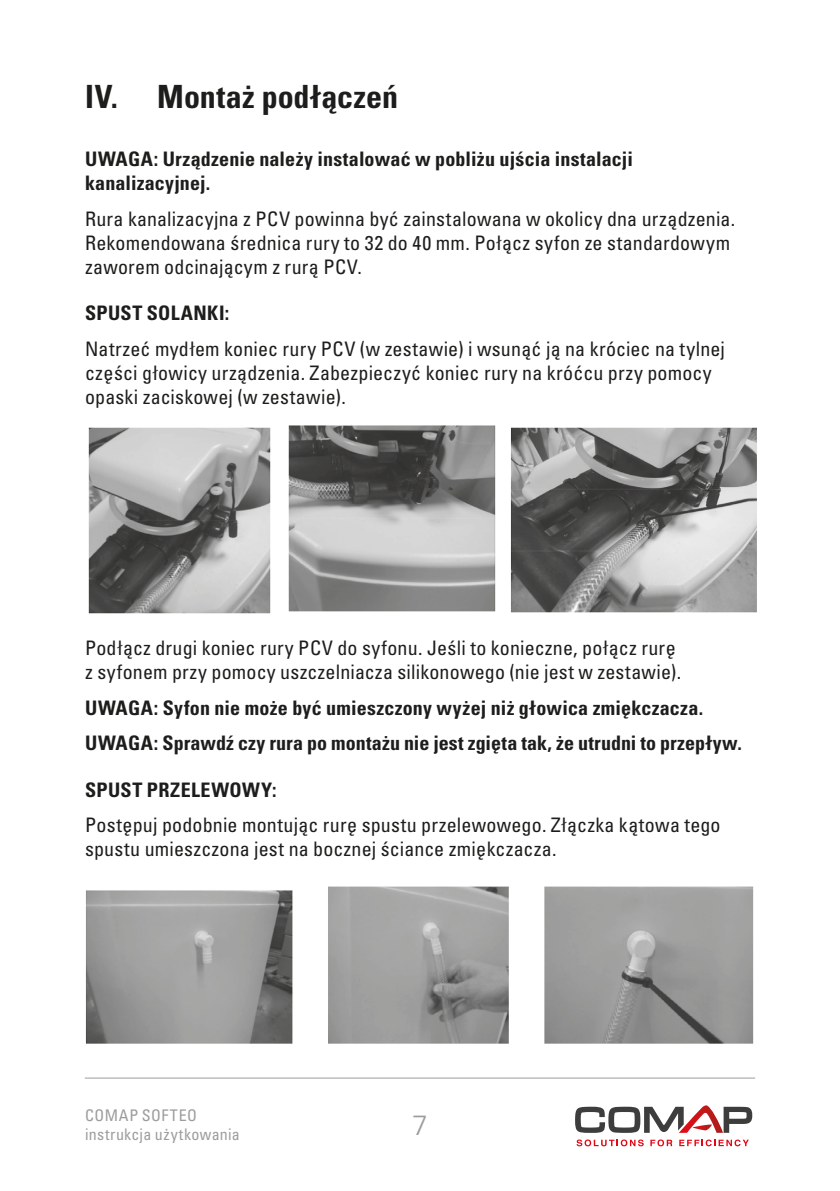
<style>
.page{position:relative;width:840px;height:1191px;background:#fff}
.page>*{position:absolute;margin:0;border:0;box-sizing:border-box;transform-origin:0 0}
.t1{font:700 condensed 32px "Univers LT Pro";letter-spacing:.005em;color:#1d1d1b}
.t2{font:300 28px "Univers LT Pro 45";color:#9d9d9d}
.t3{font:condensed 20px/24px "Univers LT Pro";letter-spacing:.01em;color:#1d1d1b}
.t4{font:700 condensed 20px/24px "Univers LT Pro";letter-spacing:.01em;color:#1d1d1b}
.t5{font:condensed 16px/19.2px "Univers LT Pro";letter-spacing:.03em;color:#9d9d9d}
</style>
<div class="page">
<svg style="left:576px;top:1139px;width:67px;height:7px"></svg>
<svg style="left:650px;top:1139px;width:22px;height:7px"></svg>
<svg style="left:679px;top:1139px;width:69px;height:7px"></svg>
<svg style="left:575px;top:1105px;width:176px;height:27px"></svg>
<hr style="left:85px;top:1077px;width:669px;height:1px;background:#9d9d9d">
<img style="left:88px;top:425px;width:669px;height:189px">
<img style="left:85px;top:886px;width:669px;height:158px">
<h1 class="t1" style="left:85px;top:77px;width:314px">IV. Montaż podłączeń</h1>
<p class="t4" style="left:85px;top:147px;width:549px">UWAGA: Urządzenie należy instalować w pobliżu ujścia instalacji kanalizacyjnej.</p>
<p class="t3" style="left:85px;top:206px;width:651px">Rura kanalizacyjna z PCV powinna być zainstalowana w okolicy dna urządzenia.<br>Rekomendowana średnica rury to 32 do 40 mm. Połącz syfon ze standardowym zaworem odcinającym z rurą PCV.</p>
<p class="t4" style="left:85px;top:301px;width:146px">SPUST SOLANKI:</p>
<p class="t3" style="left:85px;top:336px;width:641px">Natrzeć mydłem koniec rury PCV (w zestawie) i wsunąć ją na króciec na tylnej części głowicy urządzenia. Zabezpieczyć koniec rury na króćcu przy pomocy opaski zaciskowej (w zestawie).</p>
<p class="t3" style="left:85px;top:636px;width:597px">Podłącz drugi koniec rury PCV do syfonu. Jeśli to konieczne, połącz rurę z syfonem przy pomocy uszczelniacza silikonowego (nie jest w zestawie).</p>
<p class="t4" style="left:85px;top:690px;width:657px;line-height:35.4px">UWAGA: Syfon nie może być umieszczony wyżej niż głowica zmiękczacza.<br>UWAGA: Sprawdź czy rura po montażu nie jest zgięta tak, że utrudni to przepływ.</p>
<p class="t4" style="left:85px;top:777px;width:193px">SPUST PRZELEWOWY:</p>
<p class="t3" style="left:85px;top:812px;width:636px">Postępuj podobnie montując rurę spustu przelewowego. Złączka kątowa tego spustu umieszczona jest na bocznej ściance zmiękczacza.</p>
<p class="t5" style="left:85px;top:1105px;width:156px">COMAP SOFTEO instrukcja użytkowania</p>
<h2 class="t2" style="left:412px;top:1107px;width:17px">7</h2>
</div>
